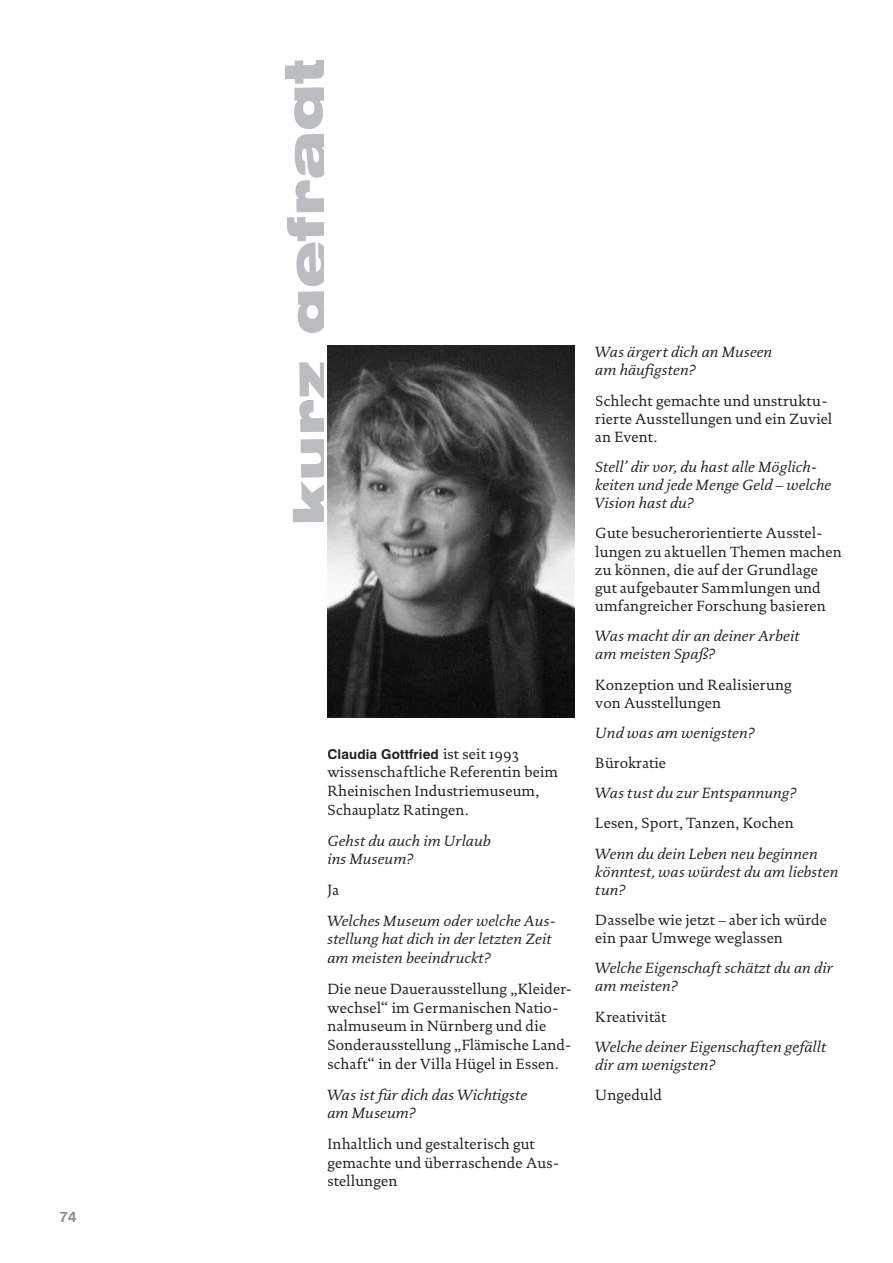
<style>
.page{position:relative;width:893px;height:1263px;background:#fff}
.page>*{position:absolute;margin:0;border:0;box-sizing:border-box;transform-origin:0 0}
.t1{font:900 expanded 54px "Swiss 721 BT";color:#bcbdc0}
.t2{font:15px/18.8px "DTL Documenta ST";letter-spacing:.01em;color:#231f20}
.t3{font:italic 15px/18.1px "DTL Documenta ST";letter-spacing:.01em;color:#231f20}
.t4{font:700 15px "Swiss 721 BT";color:#8a8c8f}
.t5{font:700 13.5px "Swiss 721 BT";letter-spacing:.01em;color:#231f20}
.s1{font-family:"DTL Documenta ST";font-weight:400;font-size:15px}
</style>
<div class="page">
<img style="left:327px;top:346px;width:247px;height:371px">
<p class="t4" style="left:60px;top:1208px;width:19px">74</p>
<h1 class="t1" style="left:280px;top:526px;width:468px;rotate:-91deg">kurz gefragt</h1>
<p class="t5" style="left:327px;top:746px;width:193px">Claudia Gottfried <span class="s1">ist seit 1993</span></p>
<p class="t2" style="left:327px;top:763px;width:232px">wissenschaftliche Referentin beim<br>Rheinischen Industriemuseum,<br>Schauplatz Ratingen.</p>
<p class="t3" style="left:327px;top:831px;width:165px;line-height:18.8px">Gehst du auch im Urlaub ins Museum?</p>
<p class="t2" style="left:327px;top:880px;width:13px">Ja</p>
<p class="t3" style="left:327px;top:911px;width:230px;line-height:18.8px">Welches Museum oder welche Aus&shy;stellung hat dich in der letzten Zeit am meisten beeindruckt?</p>
<p class="t2" style="left:327px;top:979px;width:246px">Die neue Dauerausstellung „Kleider&shy;wechsel“ im Germanischen Natio&shy;nalmuseum in Nürnberg und die Sonderausstellung „Flämische Land&shy;schaft“ in der Villa Hügel in Essen.</p>
<p class="t3" style="left:327px;top:1085px;width:201px;line-height:18.8px">Was ist für dich das Wichtigste am Museum?</p>
<p class="t2" style="left:327px;top:1134px;width:233px">Inhaltlich und gestalterisch gut gemachte und überraschende Aus&shy;stellungen</p>
<p class="t3" style="left:595px;top:343px;width:178px">Was ärgert dich an Museen am häufigsten?</p>
<p class="t2" style="left:595px;top:391px;width:238px;line-height:18.1px">Schlecht gemachte und unstruktu&shy;rierte Ausstellungen und ein Zuviel an Event.</p>
<p class="t3" style="left:595px;top:458px;width:237px">Stell’ dir vor, du hast alle Möglich&shy;keiten und jede Menge Geld – welche<br>Vision hast du?</p>
<p class="t2" style="left:595px;top:524px;width:248px;line-height:18.1px">Gute besucherorientierte Ausstel&shy;lungen zu aktuellen Themen machen zu können, die auf der Grundlage gut aufgebauter Sammlungen und umfangreicher Forschung basieren</p>
<p class="t3" style="left:595px;top:627px;width:206px">Was macht dir an deiner Arbeit am meisten Spaß?</p>
<p class="t2" style="left:595px;top:675px;width:198px;line-height:18.1px">Konzeption und Realisierung von Ausstellungen</p>
<p class="t3" style="left:595px;top:723px;width:161px">Und was am wenigsten?</p>
<p class="t2" style="left:595px;top:753px;width:72px">Bürokratie</p>
<p class="t3" style="left:595px;top:784px;width:203px">Was tust du zur Entspannung?</p>
<p class="t2" style="left:595px;top:814px;width:200px">Lesen, Sport, Tanzen, Kochen</p>
<p class="t3" style="left:595px;top:844px;width:245px">Wenn du dein Leben neu beginnen könntest, was würdest du am liebsten tun?</p>
<p class="t2" style="left:595px;top:911px;width:233px;line-height:18.1px">Dasselbe wie jetzt – aber ich würde ein paar Umwege weglassen</p>
<p class="t3" style="left:595px;top:959px;width:239px">Welche Eigenschaft schätzt du an dir am meisten?</p>
<p class="t2" style="left:595px;top:1007px;width:73px">Kreativität</p>
<p class="t3" style="left:595px;top:1037px;width:232px">Welche deiner Eigenschaften gefällt dir am wenigsten?</p>
<p class="t2" style="left:595px;top:1085px;width:68px">Ungeduld</p>
</div>
